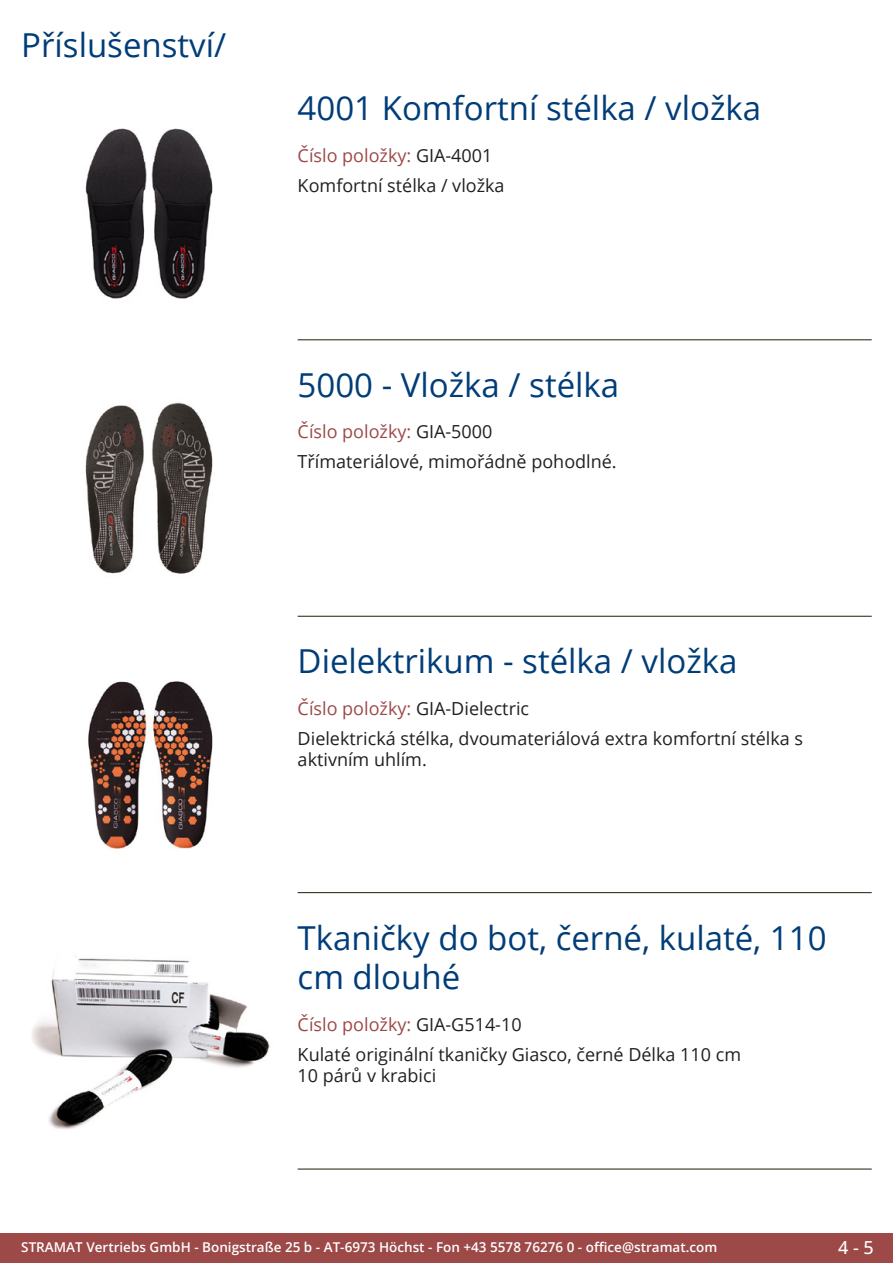
<style>
.page{position:relative;width:893px;height:1263px;background:#fff}
.page>*{position:absolute;margin:0;border:0;box-sizing:border-box;transform-origin:0 0}
.Produkttitel{font:33px/39.6px "Open Sans";color:#003d78}
.RastTitel{font:33px "Open Sans";color:#003d78}
.Beschreibung_Text{font:18px/21.6px "Open Sans";color:#231f20}
.TechDaten_Überschrif{font:18px "Open Sans";color:#9c4948}
.TechDaten_Überschrif-2{font:18px "Open Sans";color:#231f20}
.t1{font:500 18px "Open Sans";color:#fff}
.t2{font:600 13.5px "Open Sans";color:#fff}
.s1{color:#231f20}
.s2{color:#9c4948}
</style>
<div class="page">
<div style="left:0;top:1233px;width:893px;height:30px;background:#9c4948"></div>
<hr style="left:298px;top:340px;width:574px;height:1px;background:#201d08">
<hr style="left:298px;top:616px;width:574px;height:1px;background:#201d08">
<hr style="left:298px;top:892px;width:574px;height:1px;background:#201d08">
<hr style="left:298px;top:1169px;width:574px;height:1px;background:#201d08">
<img style="left:85px;top:128px;width:128px;height:171px">
<img style="left:85px;top:402px;width:128px;height:172px">
<img style="left:88px;top:681px;width:125px;height:168px">
<img style="left:32px;top:955px;width:238px;height:174px">
<p class="RastTitel" style="left:21px;top:22px;width:206px">Příslušenství/</p>
<p class="Produkttitel" style="left:298px;top:88px;width:465px">4001 Komfortní stélka / vložka</p>
<p class="TechDaten_Überschrif" style="left:298px;top:143px;width:196px">Číslo položky: <span class="s1">GIA-4001</span></p>
<p class="Beschreibung_Text" style="left:298px;top:174px;width:208px">Komfortní stélka / vložka</p>
<p class="Produkttitel" style="left:298px;top:364px;width:323px">5000 - Vložka / stélka</p>
<p class="TechDaten_Überschrif" style="left:298px;top:420px;width:196px">Číslo položky: <span class="s1">GIA-5000</span></p>
<p class="Beschreibung_Text" style="left:298px;top:450px;width:321px">Třímateriálové, mimořádně pohodlné.</p>
<p class="Produkttitel" style="left:298px;top:640px;width:441px">Dielektrikum - stélka / vložka</p>
<p class="TechDaten_Überschrif-2" style="left:298px;top:696px;width:233px"><span class="s2">Číslo položky:</span> GIA-Dielectric</p>
<p class="Beschreibung_Text" style="left:298px;top:727px;width:507px">Dielektrická stélka, dvoumateriálová extra komfortní stélka s aktivním uhlím.</p>
<p class="Produkttitel" style="left:298px;top:917px;width:530px">Tkaničky do bot, černé, kulaté, 110 cm dlouhé</p>
<p class="TechDaten_Überschrif" style="left:298px;top:1012px;width:226px">Číslo položky: <span class="s1">GIA-G514-10</span></p>
<p class="Beschreibung_Text" style="left:298px;top:1043px;width:445px">Kulaté originální tkaničky Giasco, černé Délka 110 cm<br>10 párů v krabici</p>
<p class="t2" style="left:21px;top:1238px;width:698px">STRAMAT Vertriebs GmbH - Bonigstraße 25 b - AT-6973 Höchst - Fon +43 5578 76276 0 - office@stramat.com</p>
<p class="t1" style="left:838px;top:1234px;width:37px">4 - 5</p>
</div>
